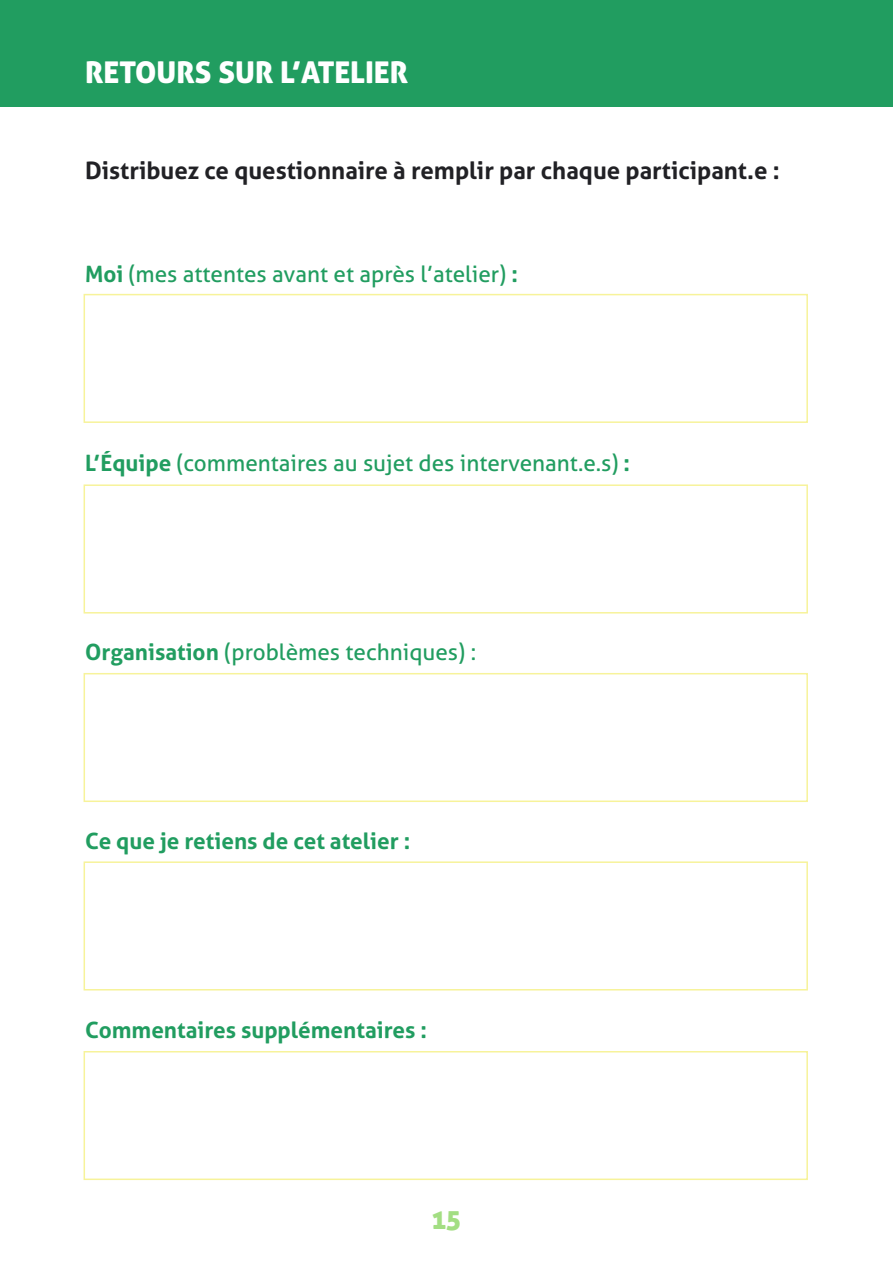
<style>
.page{position:relative;width:893px;height:1263px;background:#fff}
.page>*{position:absolute;margin:0;border:0;box-sizing:border-box;transform-origin:0 0}
.t1{font:30px "Aller Display";color:#fff}
.t2{font:27px "Aller Display";color:#a3de83}
.t3{font:700 24px "Aller";color:#212125}
.t4{font:22.5px "Aller";color:#219d60}
.t5{font:700 22.5px "Aller";color:#219d60}
.s1{font-weight:700}
</style>
<div class="page">
<div style="left:0;top:0;width:893px;height:106px;background:#219d60"></div>
<div style="left:84px;top:294px;width:724px;height:129px;border:2px solid #f7f39a"></div>
<div style="left:84px;top:1051px;width:724px;height:129px;border:2px solid #f7f39a"></div>
<div style="left:84px;top:484px;width:724px;height:129px;border:2px solid #f7f39a"></div>
<div style="left:84px;top:673px;width:724px;height:129px;border:2px solid #f7f39a"></div>
<div style="left:84px;top:861px;width:724px;height:129px;border:2px solid #f7f39a"></div>
<h1 class="t1" style="left:85px;top:53px;width:325px">RETOURS SUR L’ATELIER</h1>
<p class="t3" style="left:85px;top:156px;width:696px">Distribuez ce questionnaire à remplir par chaque participant.e :</p>
<p class="t4" style="left:85px;top:260px;width:434px"><span class="s1">Moi</span> (mes attentes avant et après l’atelier) <span class="s1">:</span></p>
<p class="t4" style="left:85px;top:449px;width:547px"><span class="s1">L’équipe</span> (commentaires au sujet des intervenant.e.s) <span class="s1">:</span></p>
<p class="t4" style="left:85px;top:638px;width:393px"><span class="s1">Organisation</span> (problèmes techniques) :</p>
<p class="t5" style="left:85px;top:827px;width:327px">Ce que je retiens de cet atelier :</p>
<p class="t5" style="left:85px;top:1016px;width:343px">Commentaires supplémentaires :</p>
<p class="t2" style="left:432px;top:1202px;width:31px">15</p>
</div>
